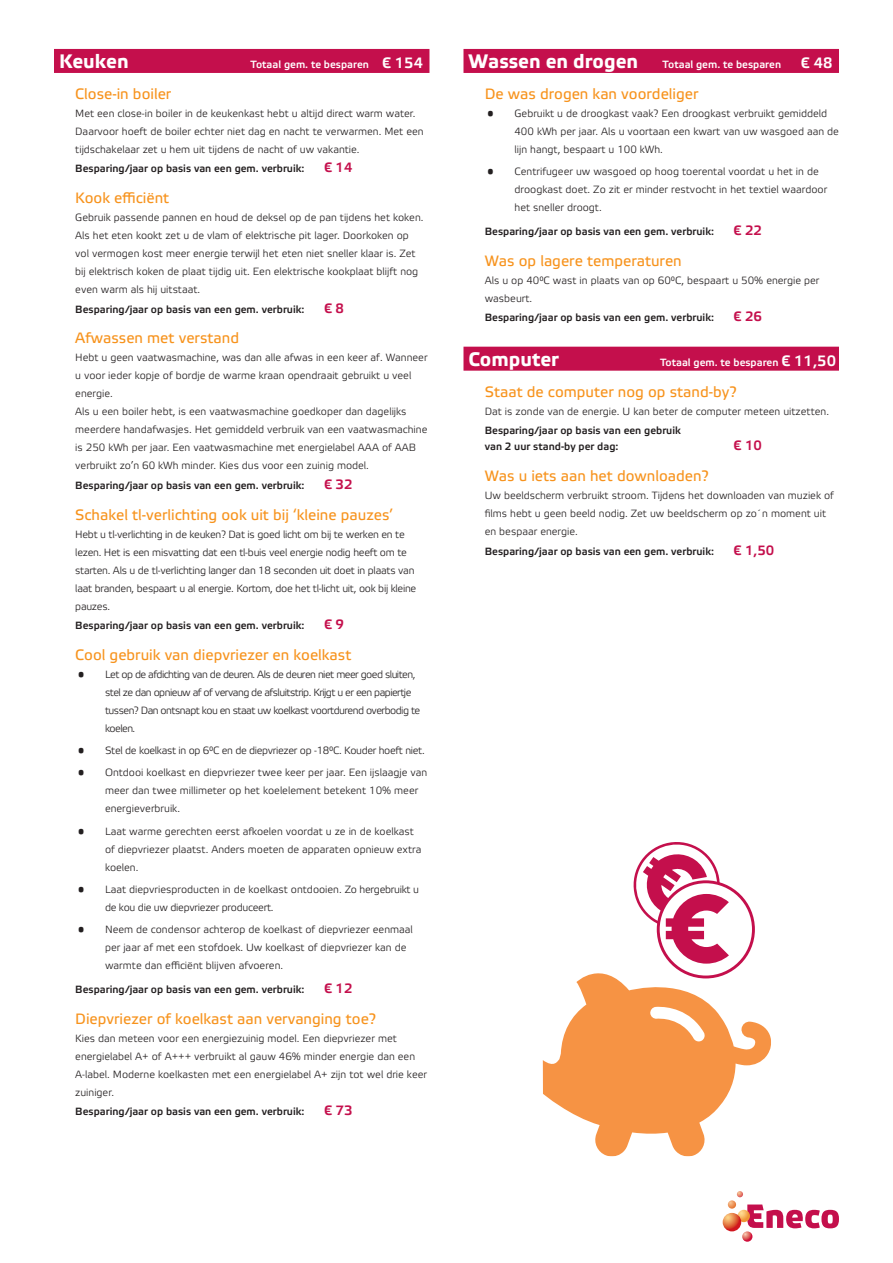
<style>
.page{position:relative;width:893px;height:1263px;background:#fff}
.page>*{position:absolute;margin:0;border:0;box-sizing:border-box;transform-origin:0 0}
.H1_Red{font:700 19.5px "Etelka Text Pro";color:#fff}
.t1{font:15px "Etelka Text Pro";color:#f7931d}
.H1_Red-2{font:15px "Etelka Medium Pro";color:#fff}
.Besparing{font:13.5px "Etelka Medium Pro";color:#c40f4c}
.paragraaf{font:10.5px/18px "Etelka Light Pro";color:#231f20}
.Besparing-2{font:10.5px/16.2px "Etelka Medium Pro";color:#231f20}
.paragraaf-2{font:10.5px/18px "Etelka Light Pro";letter-spacing:-.025em;color:#231f20}
.paragraaf-3{font:10.5px/18px "Etelka Light Pro";letter-spacing:-.05em;color:#231f20}
.H1_Red-3{font:10.5px "Etelka Medium Pro";color:#fff}
.paragraaf-4{font:10.5px "Etelka Light Pro";letter-spacing:-.03em;color:#231f20}
.s1{font-size:15px}
</style>
<div class="page">
<div style="left:54px;top:49px;width:375px;height:24px;background:#c40f4c"></div>
<div style="left:463px;top:49px;width:376px;height:24px;background:#c40f4c"></div>
<div style="left:463px;top:347px;width:376px;height:24px;background:#c40f4c"></div>
<svg style="left:543px;top:973px;width:228px;height:183px;fill:#f69344"></svg>
<svg style="left:634px;top:842px;width:121px;height:138px"></svg>
<svg style="left:723px;top:1213px;width:18px;height:18px"></svg>
<svg style="left:728px;top:1191px;width:111px;height:51px"></svg>
<p class="H1_Red" style="left:59px;top:51px;width:71px">Keuken</p>
<p class="H1_Red-3" style="left:250px;top:59px;width:174px">Totaal gem. te besparen <span class="s1">€ 154</span></p>
<h2 class="t1" style="left:75px;top:86px;width:98px">Close-in boiler</h2>
<p class="paragraaf" style="left:75px;top:105px;width:350px">Met een close-in boiler in de keukenkast hebt u altijd direct warm water.<br>Daarvoor hoeft de boiler echter niet dag en nacht te verwarmen. Met een tijdschakelaar zet u hem uit tijdens de nacht of uw vakantie.</p>
<p class="Besparing-2" style="left:75px;top:161px;width:231px">Besparing/jaar op basis van een gem. verbruik:</p>
<p class="Besparing" style="left:324px;top:160px;width:30px">€ 14</p>
<h2 class="t1" style="left:75px;top:190px;width:95px">Kook efficiënt</h2>
<p class="paragraaf" style="left:75px;top:209px;width:350px">Gebruik passende pannen en houd de deksel op de pan tijdens het koken.<br>Als het eten kookt zet u de vlam of elektrische pit lager. Doorkoken op vol vermogen kost meer energie terwijl het eten niet sneller klaar is. Zet bij elektrisch koken de plaat tijdig uit. Een elektrische kookplaat blijft nog even warm als hij uitstaat.</p>
<p class="Besparing-2" style="left:75px;top:301px;width:231px">Besparing/jaar op basis van een gem. verbruik:</p>
<p class="Besparing" style="left:324px;top:301px;width:22px">€ 8</p>
<h2 class="t1" style="left:75px;top:330px;width:165px">Afwassen met verstand</h2>
<p class="paragraaf" style="left:75px;top:349px;width:354px">Hebt u geen vaatwasmachine, was dan alle afwas in een keer af. Wanneer u voor ieder kopje of bordje de warme kraan opendraait gebruikt u veel energie.</p>
<p class="paragraaf" style="left:75px;top:403px;width:354px">Als u een boiler hebt, is een vaatwasmachine goedkoper dan dagelijks meerdere handafwasjes. Het gemiddeld verbruik van een vaatwasmachine is 250 kWh per jaar. Een vaatwasmachine met energielabel AAA of AAB verbruikt zo’n 60 kWh minder. Kies dus voor een zuinig model.</p>
<p class="Besparing-2" style="left:75px;top:478px;width:231px">Besparing/jaar op basis van een gem. verbruik:</p>
<p class="Besparing" style="left:324px;top:477px;width:30px">€ 32</p>
<h2 class="t1" style="left:75px;top:506px;width:319px">Schakel tl-verlichting ook uit bij ‘kleine pauzes’</h2>
<p class="paragraaf-2" style="left:75px;top:526px;width:343px">Hebt u tl-verlichting in de keuken? Dat is goed licht om bij te werken en te lezen. Het is een misvatting dat een tl-buis veel energie nodig heeft om te starten. Als u de tl-verlichting langer dan 18 seconden uit doet in plaats van laat branden, bespaart u al energie. Kortom, doe het tl-licht uit, ook bij kleine pauzes.</p>
<p class="Besparing-2" style="left:75px;top:618px;width:231px">Besparing/jaar op basis van een gem. verbruik:</p>
<p class="Besparing" style="left:324px;top:617px;width:22px">€ 9</p>
<h2 class="t1" style="left:75px;top:647px;width:278px">Cool gebruik van diepvriezer en koelkast</h2>
<p class="paragraaf-3" style="left:105px;top:666px;width:317px;text-indent:-27px">• Let op de afdichting van de deuren. Als de deuren niet meer goed sluiten, stel ze dan opnieuw af of vervang de afsluitstrip. Krijgt u er een papiertje tussen? Dan ontsnapt kou en staat uw koelkast voortdurend overbodig te koelen.</p>
<p class="paragraaf-4" style="left:78px;top:745px;width:348px">• Stel de koelkast in op 6°C en de diepvriezer op -18°C. Kouder hoeft niet.</p>
<p class="paragraaf" style="left:105px;top:764px;width:324px;text-indent:-27px">• Ontdooi koelkast en diepvriezer twee keer per jaar. Een ijslaagje van meer dan twee millimeter op het koelelement betekent 10% meer energieverbruik.</p>
<p class="paragraaf" style="left:105px;top:823px;width:318px;text-indent:-27px">• Laat warme gerechten eerst afkoelen voordat u ze in de koelkast of diepvriezer plaatst. Anders moeten de apparaten opnieuw extra koelen.</p>
<p class="paragraaf" style="left:105px;top:881px;width:315px;text-indent:-27px">• Laat diepvriesproducten in de koelkast ontdooien. Zo hergebruikt u de kou die uw diepvriezer produceert.</p>
<p class="paragraaf" style="left:105px;top:921px;width:309px;text-indent:-27px">• Neem de condensor achterop de koelkast of diepvriezer eenmaal per jaar af met een stofdoek. Uw koelkast of diepvriezer kan de warmte dan efficiënt blijven afvoeren.</p>
<p class="Besparing-2" style="left:75px;top:982px;width:231px">Besparing/jaar op basis van een gem. verbruik:</p>
<p class="Besparing" style="left:324px;top:981px;width:30px">€ 12</p>
<h2 class="t1" style="left:75px;top:1010px;width:302px">Diepvriezer of koelkast aan vervanging toe?</h2>
<p class="paragraaf" style="left:75px;top:1030px;width:353px">Kies dan meteen voor een energiezuinig model. Een diepvriezer met energielabel A+ of A+++ verbruikt al gauw 46% minder energie dan een A-label. Moderne koelkasten met een energielabel A+ zijn tot wel drie keer zuiniger.</p>
<p class="Besparing-2" style="left:75px;top:1104px;width:231px">Besparing/jaar op basis van een gem. verbruik:</p>
<p class="Besparing" style="left:324px;top:1103px;width:30px">€ 73</p>
<p class="H1_Red" style="left:468px;top:51px;width:171px">Wassen en drogen</p>
<p class="H1_Red-3" style="left:663px;top:59px;width:120px">Totaal gem. te besparen</p>
<p class="H1_Red-2" style="left:801px;top:55px;width:33px">€ 48</p>
<h2 class="t1" style="left:485px;top:86px;width:215px">De was drogen kan voordeliger</h2>
<p class="paragraaf" style="left:514px;top:105px;width:326px;text-indent:-27px">• Gebruikt u de droogkast vaak? Een droogkast verbruikt gemiddeld<br>400 kWh per jaar. Als u voortaan een kwart van uw wasgoed aan de lijn hangt, bespaart u 100 kWh.</p>
<p class="paragraaf" style="left:514px;top:163px;width:314px;text-indent:-27px">• Centrifugeer uw wasgoed op hoog toerental voordat u het in de droogkast doet. Zo zit er minder restvocht in het textiel waardoor het sneller droogt.</p>
<p class="Besparing-2" style="left:485px;top:224px;width:231px">Besparing/jaar op basis van een gem. verbruik:</p>
<p class="Besparing" style="left:733px;top:223px;width:30px">€ 22</p>
<h2 class="t1" style="left:485px;top:252px;width:198px">Was op lagere temperaturen</h2>
<p class="paragraaf" style="left:485px;top:272px;width:336px">Als u op 40°C wast in plaats van op 60°C, bespaart u 50% energie per wasbeurt.</p>
<p class="Besparing-2" style="left:485px;top:310px;width:231px">Besparing/jaar op basis van een gem. verbruik:</p>
<p class="Besparing" style="left:733px;top:309px;width:30px">€ 26</p>
<p class="H1_Red" style="left:468px;top:348px;width:92px">Computer</p>
<p class="H1_Red-3" style="left:660px;top:356px;width:178px">Totaal gem. te besparen <span class="s1">€ 11,50</span></p>
<h2 class="t1" style="left:485px;top:383px;width:253px">Staat de computer nog op stand-by?</h2>
<p class="paragraaf" style="left:485px;top:403px;width:346px">Dat is zonde van de energie. U kan beter de computer meteen uitzetten.</p>
<p class="Besparing-2" style="left:485px;top:423px;width:198px">Besparing/jaar op basis van een gebruik van 2 uur stand-by per dag:</p>
<p class="Besparing" style="left:733px;top:438px;width:30px">€ 10</p>
<h2 class="t1" style="left:485px;top:468px;width:225px">Was u iets aan het downloaden?</h2>
<p class="paragraaf" style="left:485px;top:487px;width:351px">Uw beeldscherm verbruikt stroom. Tijdens het downloaden van muziek of films hebt u geen beeld nodig. Zet uw beeldscherm op zo´n moment uit en bespaar energie.</p>
<p class="Besparing-2" style="left:485px;top:543px;width:231px">Besparing/jaar op basis van een gem. verbruik:</p>
<p class="Besparing" style="left:733px;top:542px;width:42px">€ 1,50</p>
</div>
